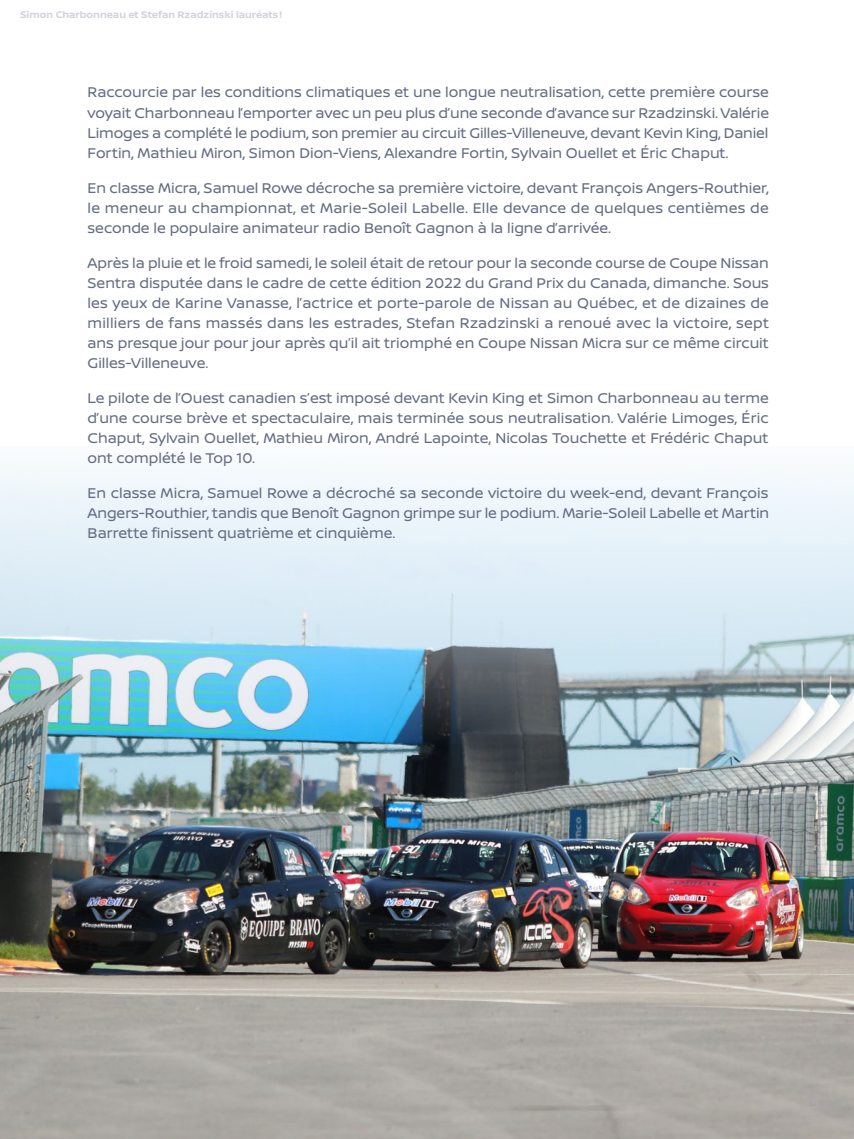
<style>
.page{position:relative;width:854px;height:1139px;background:#fff}
.page>*{position:absolute;margin:0;border:0;box-sizing:border-box;transform-origin:0 0}
.Texte{font:15px/20px "Nissan Brand";color:#656c82;text-align:justify}
.t1{font:13.88px "Nissan Brand";color:#a9adb9}
.Ancre_de_texte__suit{font:700 10.12px "Nissan Brand";color:#d2d4db}
</style>
<div class="page">
<img style="left:0;top:468px;width:853px;height:670px">
<p class="Ancre_de_texte__suit" style="left:20px;top:7px;width:263px">Simon Charbonneau et Stefan Rzadzinski lauréats!</p>
<p class="Texte" style="left:88px;top:82px;width:683px">Raccourcie par les conditions climatiques et une longue neutralisation, cette première course voyait Charbonneau l’emporter avec un peu plus d’une seconde d’avance sur Rzadzinski. Valérie Limoges a complété le podium, son premier au circuit Gilles-Villeneuve, devant Kevin King, Daniel Fortin, Mathieu Miron, Simon Dion-Viens, Alexandre Fortin, Sylvain Ouellet et Éric Chaput.</p>
<p class="Texte" style="left:88px;top:177px;width:683px">En classe Micra, Samuel Rowe décroche sa première victoire, devant François Angers-Routhier, le meneur au championnat, et Marie-Soleil Labelle. Elle devance de quelques centièmes de seconde le populaire animateur radio Benoît Gagnon à la ligne d’arrivée.</p>
<p class="Texte" style="left:88px;top:252px;width:682px">Après la pluie et le froid samedi, le soleil était de retour pour la seconde course de Coupe Nissan Sentra disputée dans le cadre de cette édition 2022 du Grand Prix du Canada, dimanche. Sous les yeux de Karine Vanasse, l’actrice et porte-parole de Nissan au Québec, et de dizaines de milliers de fans massés dans les estrades, Stefan Rzadzinski a renoué avec la victoire, sept ans presque jour pour jour après qu’il ait triomphé en Coupe Nissan Micra sur ce même circuit Gilles-Villeneuve.</p>
<p class="Texte" style="left:88px;top:387px;width:682px">Le pilote de l’Ouest canadien s’est imposé devant Kevin King et Simon Charbonneau au terme d’une course brève et spectaculaire, mais terminée sous neutralisation. Valérie Limoges, Éric Chaput, Sylvain Ouellet, Mathieu Miron, André Lapointe, Nicolas Touchette et Frédéric Chaput ont complété le Top 10.</p>
<p class="Texte" style="left:88px;top:482px;width:683px">En classe Micra, Samuel Rowe a décroché sa seconde victoire du week-end, devant François Angers-Routhier, tandis que Benoît Gagnon grimpe sur le podium. Marie-Soleil Labelle et Martin Barrette finissent quatrième et cinquième.</p>
<p class="t1" style="left:811px;top:1092px;width:10px">5</p>
</div>
